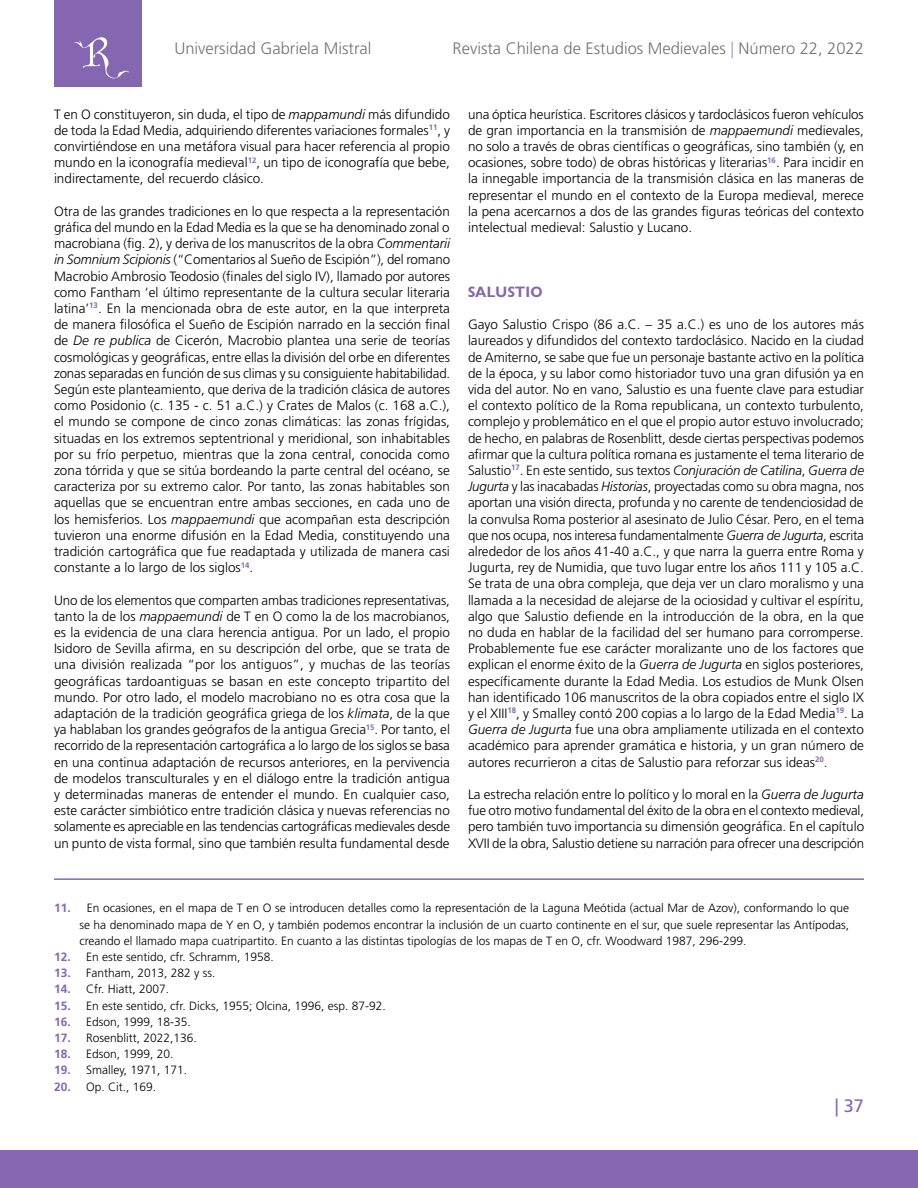
<style>
.page{position:relative;width:918px;height:1188px;background:#fff}
.page>*{position:absolute;margin:0;border:0;box-sizing:border-box;transform-origin:0 0}
.t1{font:18px "Frutiger LT Std";color:#8566b0}
.t2{font:300 16.5px "Frutiger LT Std";color:#717275}
.t3{font:700 15px "Gill Sans Display MT Pro";color:#8566b0}
.t4{font:300 13.5px/16.2px "Frutiger LT Std";color:#000;text-align:justify}
.t5{font:300 12px/16.2px "Frutiger LT Std";color:#000;text-align:justify}
.s1{color:#ac97c9}
.s2{font-style:italic}
.s3{font-weight:700;color:#8566b0}
</style>
<div class="page">
<div style="left:0;top:1151px;width:918px;height:37px;background:#8566b0"></div>
<div style="left:54px;top:0;width:88px;height:86px;background:#8566b0"></div>
<svg style="left:74px;top:37px;width:55px;height:42px"></svg>
<hr style="left:54px;top:878px;width:810px;height:2px;background:#8566b0">
<p class="t2" style="left:174px;top:39px;width:199px">Universidad Gabriela Mistral</p>
<p class="t2" style="left:453px;top:39px;width:413px">Revista Chilena de Estudios Medievales <span class="s1">|</span> Número 22, 2022</p>
<p class="t4" style="left:54px;top:106px;width:397px">T en O constituyeron, sin duda, el tipo de <span class="s2">mappamundi</span> más difundido de toda la Edad Media, adquiriendo diferentes variaciones formales<sup>11</sup>, y convirtiéndose en una metáfora visual para hacer referencia al propio mundo en la iconografía medieval<sup>12</sup>, un tipo de iconografía que bebe, indirectamente, del recuerdo clásico.</p>
<p class="t4" style="left:54px;top:203px;width:398px">Otra de las grandes tradiciones en lo que respecta a la representación gráfica del mundo en la Edad Media es la que se ha denominado zonal o macrobiana (fig. 2), y deriva de los manuscritos de la obra <span class="s2">Commentarii in Somnium Scipionis</span> (“Comentarios al Sueño de Escipión”), del romano Macrobio Ambrosio Teodosio (finales del siglo IV), llamado por autores como Fantham ‘el último representante de la cultura secular literaria latina’<sup>13</sup>. En la mencionada obra de este autor, en la que interpreta de manera filosófica el Sueño de Escipión narrado en la sección final de <span class="s2">De re publica</span> de Cicerón, Macrobio plantea una serie de teorías cosmológicas y geográficas, entre ellas la división del orbe en diferentes zonas separadas en función de sus climas y su consiguiente habitabilidad.<br>Según este planteamiento, que deriva de la tradición clásica de autores como Posidonio (c. 135 - c. 51 a.C.) y Crates de Malos (c. 168 a.C.), el mundo se compone de cinco zonas climáticas: las zonas frígidas, situadas en los extremos septentrional y meridional, son inhabitables por su frío perpetuo, mientras que la zona central, conocida como zona tórrida y que se sitúa bordeando la parte central del océano, se caracteriza por su extremo calor. Por tanto, las zonas habitables son aquellas que se encuentran entre ambas secciones, en cada uno de los hemisferios. Los <span class="s2">mappaemundi</span> que acompañan esta descripción tuvieron una enorme difusión en la Edad Media, constituyendo una tradición cartográfica que fue readaptada y utilizada de manera casi constante a lo largo de los siglos<sup>14</sup>.</p>
<p class="t4" style="left:54px;top:592px;width:398px">Uno de los elementos que comparten ambas tradiciones representativas, tanto la de los <span class="s2">mappaemundi</span> de T en O como la de los macrobianos, es la evidencia de una clara herencia antigua. Por un lado, el propio Isidoro de Sevilla afirma, en su descripción del orbe, que se trata de una división realizada “por los antiguos”, y muchas de las teorías geográficas tardoantiguas se basan en este concepto tripartito del mundo. Por otro lado, el modelo macrobiano no es otra cosa que la adaptación de la tradición geográfica griega de los <span class="s2">klimata</span>, de la que ya hablaban los grandes geógrafos de la antigua Grecia<sup>15</sup>. Por tanto, el recorrido de la representación cartográfica a lo largo de los siglos se basa en una continua adaptación de recursos anteriores, en la pervivencia de modelos transculturales y en el diálogo entre la tradición antigua y determinadas maneras de entender el mundo. En cualquier caso, este carácter simbiótico entre tradición clásica y nuevas referencias no solamente es apreciable en las tendencias cartográficas medievales desde un punto de vista formal, sino que también resulta fundamental desde</p>
<p class="t4" style="left:468px;top:106px;width:398px">una óptica heurística. Escritores clásicos y tardoclásicos fueron vehículos de gran importancia en la transmisión de <span class="s2">mappaemundi</span> medievales, no solo a través de obras científicas o geográficas, sino también (y, en ocasiones, sobre todo) de obras históricas y literarias<sup>16</sup>. Para incidir en la innegable importancia de la transmisión clásica en las maneras de representar el mundo en el contexto de la Europa medieval, merece la pena acercarnos a dos de las grandes figuras teóricas del contexto intelectual medieval: Salustio y Lucano.</p>
<p class="t3" style="left:468px;top:283px;width:76px">SALUSTIO</p>
<p class="t4" style="left:468px;top:317px;width:398px">Gayo Salustio Crispo (86 a.C. – 35 a.C.) es uno de los autores más laureados y difundidos del contexto tardoclásico. Nacido en la ciudad de Amiterno, se sabe que fue un personaje bastante activo en la política de la época, y su labor como historiador tuvo una gran difusión ya en vida del autor. No en vano, Salustio es una fuente clave para estudiar el contexto político de la Roma republicana, un contexto turbulento, complejo y problemático en el que el propio autor estuvo involucrado; de hecho, en palabras de Rosenblitt, desde ciertas perspectivas podemos afirmar que la cultura política romana es justamente el tema literario de Salustio<sup>17</sup>. En este sentido, sus textos <span class="s2">Conjuración de Catilina</span>, <span class="s2">Guerra de Jugurta</span> y las inacabadas <span class="s2">Historias</span>, proyectadas como su obra magna, nos aportan una visión directa, profunda y no carente de tendenciosidad de la convulsa Roma posterior al asesinato de Julio César. Pero, en el tema que nos ocupa, nos interesa fundamentalmente <span class="s2">Guerra de Jugurta</span>, escrita alrededor de los años 41-40 a.C., y que narra la guerra entre Roma y Jugurta, rey de Numidia, que tuvo lugar entre los años 111 y 105 a.C.<br>Se trata de una obra compleja, que deja ver un claro moralismo y una llamada a la necesidad de alejarse de la ociosidad y cultivar el espíritu, algo que Salustio defiende en la introducción de la obra, en la que no duda en hablar de la facilidad del ser humano para corromperse.<br>Probablemente fue ese carácter moralizante uno de los factores que explican el enorme éxito de la <span class="s2">Guerra de Jugurta</span> en siglos posteriores, específicamente durante la Edad Media. Los estudios de Munk Olsen han identificado 106 manuscritos de la obra copiados entre el siglo IX y el XIII<sup>18</sup>, y Smalley contó 200 copias a lo largo de la Edad Media<sup>19</sup>. La <span class="s2">Guerra de Jugurta</span> fue una obra ampliamente utilizada en el contexto académico para aprender gramática e historia, y un gran número de autores recurrieron a citas de Salustio para reforzar sus ideas<sup>20</sup>.</p>
<p class="t4" style="left:468px;top:786px;width:398px">La estrecha relación entre lo político y lo moral en la <span class="s2">Guerra de Jugurta </span>fue otro motivo fundamental del éxito de la obra en el contexto medieval, pero también tuvo importancia su dimensión geográfica. En el capítulo XVII de la obra, Salustio detiene su narración para ofrecer una descripción</p>
<p class="t5" style="left:80px;top:900px;width:771px;text-indent:-26px"><span class="s3">11.</span> En ocasiones, en el mapa de T en O se introducen detalles como la representación de la Laguna Meótida (actual Mar de Azov), conformando lo que se ha denominado mapa de Y en O, y también podemos encontrar la inclusión de un cuarto continente en el sur, que suele representar las Antípodas, creando el llamado mapa cuatripartito. En cuanto a las distintas tipologías de los mapas de T en O, cfr. Woodward 1987, 296-299.</p>
<p class="t5" style="left:54px;top:949px;width:221px"><span class="s3">12.</span> En este sentido, cfr. Schramm, 1958.</p>
<p class="t5" style="left:54px;top:965px;width:163px"><span class="s3">13.</span> Fantham, 2013, 282 y ss.</p>
<p class="t5" style="left:54px;top:981px;width:117px"><span class="s3">14.</span> Cfr. Hiatt, 2007.</p>
<p class="t5" style="left:54px;top:997px;width:333px"><span class="s3">15.</span> En este sentido, cfr. Dicks, 1955; Olcina, 1996, esp. 87-92.</p>
<p class="t5" style="left:54px;top:1014px;width:138px"><span class="s3">16.</span> Edson, 1999, 18-35.</p>
<p class="t5" style="left:54px;top:1030px;width:144px"><span class="s3">17.</span> Rosenblitt, 2022,136.</p>
<p class="t5" style="left:54px;top:1046px;width:121px"><span class="s3">18.</span> Edson, 1999, 20.</p>
<p class="t5" style="left:54px;top:1062px;width:135px"><span class="s3">19.</span> Smalley, 1971, 171.</p>
<p class="t5" style="left:54px;top:1078px;width:104px"><span class="s3">20.</span> Op. Cit., 169.</p>
<h1 class="t1" style="left:835px;top:1095px;width:31px">| 37</h1>
</div>
